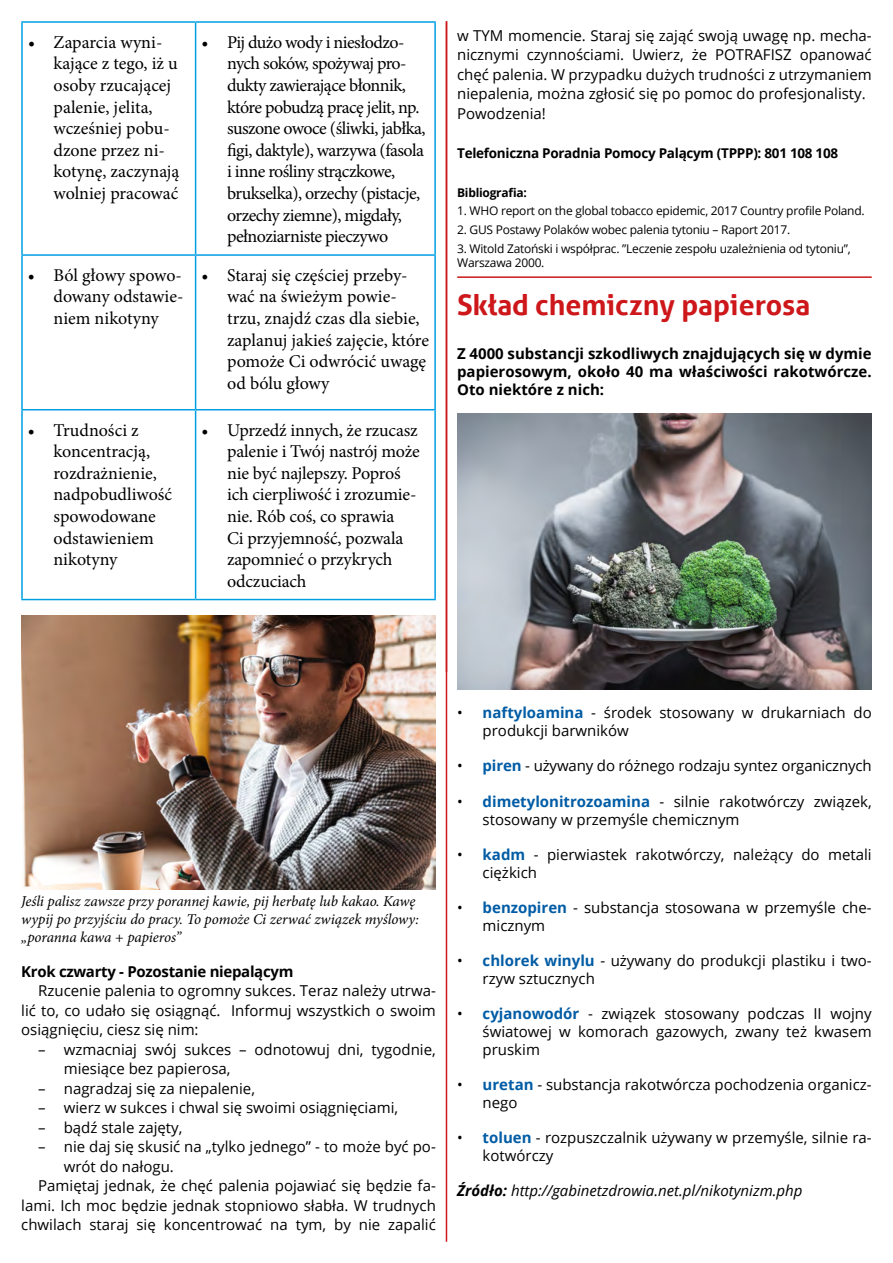
<style>
.page{position:relative;width:893px;height:1263px;background:#fff}
.page>*{position:absolute;margin:0;border:0;box-sizing:border-box;transform-origin:0 0}
.t1{font:700 28.5px "Aller";color:#cd171a}
.t2{font:18px/21.6px "Minion Pro";letter-spacing:-.01em;color:#000}
.t3{font:18px/21.6px "Minion Pro";letter-spacing:-.03em;color:#000}
.t4{font:15px/18px "Open Sans";color:#000}
.t5{font:italic 15px/18px "Minion Pro";letter-spacing:-.005em;color:#000}
.t6{font:700 15px/18px "Open Sans";color:#000;text-align:justify}
.t7{font:italic 15px "Open Sans";color:#000}
.t8{font:700 15px "Open Sans";letter-spacing:-.02em;color:#000}
.t9{font:700 13.5px "Open Sans";letter-spacing:-.02em;color:#000}
.t10{font:12px/14.4px "Open Sans";letter-spacing:-.02em;color:#000}
.t11{font:700 12px "Open Sans";letter-spacing:-.02em;color:#000}
.s1{font-weight:700;color:#005ca5}
.s2{font-weight:700}
</style>
<div class="page">
<hr style="left:21px;top:21px;width:175px;height:2px;background:#009fe3">
<hr style="left:21px;top:23px;width:2px;height:231px;background:#009fe3">
<hr style="left:196px;top:21px;width:240px;height:2px;background:#009fe3">
<hr style="left:195px;top:23px;width:1px;height:231px;background:#009fe3">
<hr style="left:434px;top:23px;width:2px;height:231px;background:#009fe3">
<hr style="left:21px;top:254px;width:175px;height:2px;background:#009fe3">
<hr style="left:21px;top:256px;width:2px;height:153px;background:#009fe3">
<hr style="left:196px;top:254px;width:240px;height:2px;background:#009fe3">
<hr style="left:195px;top:256px;width:1px;height:153px;background:#009fe3">
<hr style="left:434px;top:256px;width:2px;height:153px;background:#009fe3">
<hr style="left:21px;top:409px;width:175px;height:1px;background:#009fe3">
<hr style="left:21px;top:410px;width:2px;height:189px;background:#009fe3">
<hr style="left:196px;top:409px;width:240px;height:1px;background:#009fe3">
<hr style="left:195px;top:410px;width:1px;height:189px;background:#009fe3">
<hr style="left:434px;top:410px;width:2px;height:189px;background:#009fe3">
<hr style="left:21px;top:599px;width:175px;height:1px;background:#009fe3">
<hr style="left:196px;top:599px;width:240px;height:1px;background:#009fe3">
<hr style="left:446px;top:21px;width:1px;height:1221px;background:#cd171a">
<img style="left:21px;top:616px;width:415px;height:274px">
<hr style="left:457px;top:276px;width:415px;height:2px;background:#cd171a">
<img style="left:457px;top:413px;width:415px;height:276px">
<p class="t2" style="left:54px;top:31px;width:127px;text-indent:-26px">• Zaparcia wyni&shy;kające z tego, iż u osoby rzucającej palenie, jelita, wcześniej pobu&shy;dzone przez ni&shy;kotynę, zaczynają wolniej pracować</p>
<p class="t3" style="left:227px;top:31px;width:200px;text-indent:-26px">• Pij dużo wody i niesłodzo&shy;nych soków, spożywaj pro&shy;dukty zawierające błonnik, które pobudzą pracę jelit, np. suszone owoce (śliwki, jabłka, figi, daktyle), warzywa (fasola i inne rośliny strączkowe, brukselka), orzechy (pistacje, orzechy ziemne), migdały, pełnoziarniste pieczywo</p>
<p class="t2" style="left:53px;top:264px;width:131px;text-align:justify;text-indent:-26px">• Ból głowy spowo&shy;dowany odstawie&shy;niem nikotyny</p>
<p class="t2" style="left:227px;top:264px;width:203px;text-indent:-26px">• Staraj się częściej przeby&shy;wać na świeżym powie&shy;trzu, znajdź czas dla siebie, zaplanuj jakieś zajęcie, które pomoże Ci odwrócić uwagę od bólu głowy</p>
<p class="t2" style="left:53px;top:419px;width:120px;text-indent:-26px">• Trudności z koncentracją, rozdrażnienie, nadpobudliwość spowodowane odstawieniem nikotyny</p>
<p class="t2" style="left:227px;top:419px;width:194px;text-indent:-26px">• Uprzedź innych, że rzucasz palenie i Twój nastrój może nie być najlepszy. Poproś ich cierpliwość i zrozumie&shy;nie. Rób coś, co sprawia<br>Ci przyjemność, pozwala zapomnieć o przykrych odczuciach</p>
<p class="t4" style="left:457px;top:25px;width:416px;line-height:19.5px">w TYM momencie. Staraj się zająć swoją uwagę np. mecha&shy;nicznymi czynnościami. Uwierz, że POTRAFISZ opanować chęć palenia. W przypadku dużych trudności z utrzymaniem niepalenia, można zgłosić się po pomoc do profesjonalisty.<br>Powodzenia!</p>
<p class="t9" style="left:457px;top:143px;width:383px">Telefoniczna Poradnia Pomocy Palącym (TPPP): 801 108 108</p>
<p class="t11" style="left:457px;top:184px;width:71px">Bibliografia:</p>
<p class="t10" style="left:457px;top:204px;width:409px">1. WHO report on the global tobacco epidemic, 2017 Country profile Poland.</p>
<p class="t10" style="left:457px;top:222px;width:335px">2. GUS Postawy Polaków wobec palenia tytoniu – Raport 2017.</p>
<p class="t10" style="left:457px;top:241px;width:395px">3. Witold Zatoński i współprac. ”Leczenie zespołu uzależnienia od tytoniu”,<br>Warszawa 2000.</p>
<h1 class="t1" style="left:457px;top:287px;width:355px">Skład chemiczny papierosa</h1>
<p class="t6" style="left:457px;top:345px;width:416px">Z 4000 substancji szkodliwych znajdujących się w dymie papierosowym, około 40 ma właściwości rakotwórcze.<br>Oto niektóre z nich:</p>
<p class="t5" style="left:21px;top:893px;width:399px">Jeśli palisz zawsze przy porannej kawie, pij herbatę lub kakao. Kawę wypij po przyjściu do pracy. To pomoże Ci zerwać związek myślowy: „poranna kawa + papieros”</p>
<p class="t8" style="left:21px;top:961px;width:274px">Krok czwarty - Pozostanie niepalącym</p>
<p class="t4" style="left:21px;top:981px;width:416px;line-height:19.5px;text-align:justify;text-indent:17px">Rzucenie palenia to ogromny sukces. Teraz należy utrwa&shy;lić to, co udało się osiągnąć. Informuj wszystkich o swoim osiągnięciu, ciesz się nim:</p>
<p class="t4" style="left:64px;top:1039px;width:374px;line-height:19.5px;text-indent:-26px">– wzmacniaj swój sukces – odnotowuj dni, tygodnie, miesiące bez papierosa,</p>
<p class="t4" style="left:38px;top:1079px;width:218px">– nagradzaj się za niepalenie,</p>
<p class="t4" style="left:38px;top:1098px;width:361px">– wierz w sukces i chwal się swoimi osiągnięciami,</p>
<p class="t4" style="left:38px;top:1118px;width:146px">– bądź stale zajęty,</p>
<p class="t4" style="left:38px;top:1137px;width:399px">– nie daj się skusić na „tylko jednego” - to może być po-</p>
<p class="t4" style="left:64px;top:1157px;width:112px">wrót do nałogu.</p>
<p class="t4" style="left:38px;top:1176px;width:399px">Pamiętaj jednak, że chęć palenia pojawiać się będzie fa-</p>
<p class="t4" style="left:21px;top:1196px;width:416px">lami. Ich moc będzie jednak stopniowo słabła. W trudnych</p>
<p class="t4" style="left:21px;top:1215px;width:416px">chwilach staraj się koncentrować na tym, by nie zapalić</p>
<p class="t4" style="left:483px;top:704px;width:391px;text-indent:-26px">• <span class="s1">naftyloamina</span> - środek stosowany w drukarniach do produkcji barwników</p>
<p class="t4" style="left:457px;top:757px;width:416px">• <span class="s1">piren</span> - używany do różnego rodzaju syntez organicznych</p>
<p class="t4" style="left:483px;top:792px;width:391px;text-indent:-26px">• <span class="s1">dimetylonitrozoamina</span> - silnie rakotwórczy związek, stosowany w przemyśle chemicznym</p>
<p class="t4" style="left:483px;top:845px;width:391px;text-indent:-26px">• <span class="s1">kadm</span> - pierwiastek rakotwórczy, należący do metali ciężkich</p>
<p class="t4" style="left:483px;top:898px;width:391px;text-indent:-26px">• <span class="s1">benzopiren</span> - substancja stosowana w przemyśle che&shy;micznym</p>
<p class="t4" style="left:483px;top:951px;width:391px;text-indent:-26px">• <span class="s1">chlorek winylu</span> - używany do produkcji plastiku i two&shy;rzyw sztucznych</p>
<p class="t4" style="left:483px;top:1004px;width:391px;text-align:justify;text-indent:-26px">• <span class="s1">cyjanowodór</span> - związek stosowany podczas II wojny światowej w komorach gazowych, zwany też kwasem pruskim</p>
<p class="t4" style="left:483px;top:1075px;width:391px;text-indent:-26px">• <span class="s1">uretan</span> - substancja rakotwórcza pochodzenia organicz&shy;nego</p>
<p class="t4" style="left:483px;top:1128px;width:391px;text-indent:-26px">• <span class="s1">toluen</span> - rozpuszczalnik używany w przemyśle, silnie ra&shy;kotwórczy</p>
<p class="t7" style="left:457px;top:1180px;width:347px"><span class="s2">Źródło:</span> http://gabinetzdrowia.net.pl/nikotynizm.php</p>
</div>
